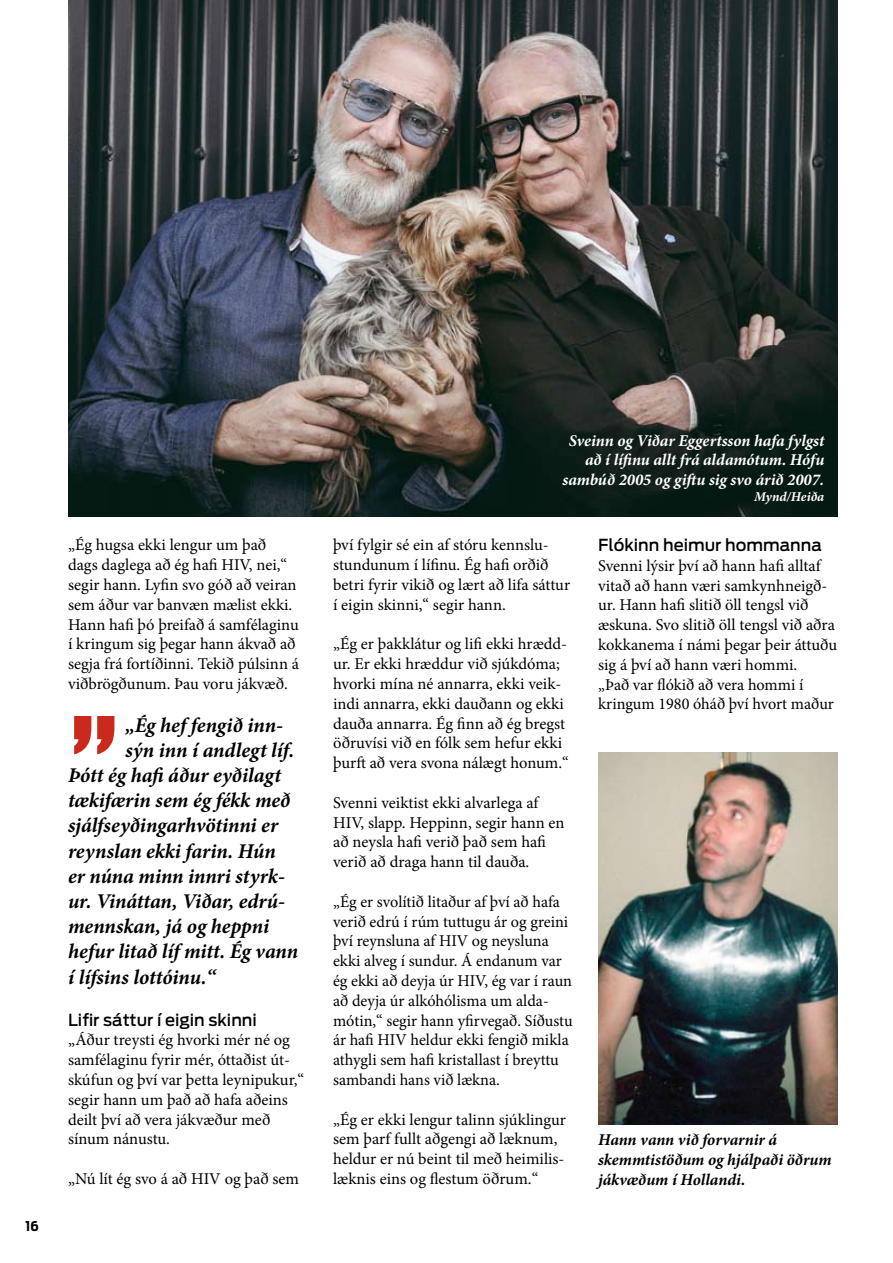
<style>
.page{position:relative;width:893px;height:1263px;background:#fff}
.page>*{position:absolute;margin:0;border:0;box-sizing:border-box;transform-origin:0 0}
.t1{font:150px "Impact";color:#ca291d;scale:.87 1}
.t2{font:italic 700 21px "Minion Pro";letter-spacing:-.005em;color:#000}
.t3{font:16.5px/19.8px "Minion Pro";color:#000}
.t4{font:italic 700 16.5px/19.8px "Minion Pro";letter-spacing:-.005em;color:#fff;text-align:right}
.t5{font:italic 700 16.5px/19.8px "Minion Pro";letter-spacing:-.005em;color:#000}
.t6{font:500 16.5px "Antenna";color:#000}
.t7{font:italic 700 13.5px "Minion Pro";color:#fff}
.t8{font:700 13.5px "Antenna Cond";color:#000}
</style>
<div class="page">
<img style="left:68px;top:0;width:770px;height:517px">
<img style="left:598px;top:753px;width:240px;height:371px">
<p class="t8" style="left:26px;top:1218px;width:15px">16</p>
<p class="t3" style="left:68px;top:535px;width:232px">„Ég hugsa ekki lengur um það dags daglega að ég hafi HIV, nei,“ segir hann. Lyfin svo góð að veiran sem áður var banvæn mælist ekki.<br>Hann hafi þó þreifað á samfélaginu í kringum sig þegar hann ákvað að segja frá fortíðinni. Tekið púlsinn á viðbrögðunum. Þau voru jákvæð.</p>
<p class="t2" style="left:125px;top:710px;width:159px">„Ég hef fengið inn-</p>
<p class="t2" style="left:125px;top:735px;width:170px">sýn inn í andlegt líf.</p>
<p class="t2" style="left:68px;top:760px;width:214px">Þótt ég hafi áður eyðilagt</p>
<p class="t2" style="left:68px;top:785px;width:224px">tækifærin sem ég fékk með</p>
<p class="t2" style="left:68px;top:811px;width:212px">sjálfseyðingarhvötinni er</p>
<p class="t2" style="left:68px;top:836px;width:209px">reynslan ekki farin. Hún</p>
<p class="t2" style="left:68px;top:861px;width:219px">er núna minn innri styrk-</p>
<p class="t2" style="left:68px;top:886px;width:219px">ur. Vináttan, Viðar, edrú-</p>
<p class="t2" style="left:68px;top:911px;width:203px">mennskan, já og heppni</p>
<p class="t2" style="left:68px;top:937px;width:232px">hefur litað líf mitt. Ég vann</p>
<p class="t2" style="left:68px;top:962px;width:150px">í lífsins lottóinu.“</p>
<h1 class="t1" style="left:72px;top:564px;width:53px">„</h1>
<p class="t6" style="left:68px;top:1010px;width:190px">Lifir sáttur í eigin skinni</p>
<p class="t3" style="left:68px;top:1030px;width:238px">„Áður treysti ég hvorki mér né og samfélaginu fyrir mér, óttaðist út&shy;skúfun og því var þetta leynipukur,“ segir hann um það að hafa aðeins deilt því að vera jákvæður með sínum nánustu.</p>
<p class="t3" style="left:68px;top:1169px;width:233px">„Nú lít ég svo á að HIV og það sem</p>
<p class="t4" style="left:562px;top:430px;width:263px">Sveinn og Viðar Eggertsson hafa fylgst að í lífinu allt frá aldamótum. Hófu sambúð 2005 og giftu sig svo árið 2007.</p>
<p class="t7" style="left:754px;top:487px;width:72px">Mynd/Heiða</p>
<p class="t3" style="left:333px;top:535px;width:239px">því fylgir sé ein af stóru kennslu&shy;stundunum í lífinu. Ég hafi orðið betri fyrir vikið og lært að lifa sáttur í eigin skinni,“ segir hann.</p>
<p class="t3" style="left:333px;top:634px;width:237px">„Ég er þakklátur og lifi ekki hrædd&shy;ur. Er ekki hræddur við sjúkdóma; hvorki mína né annarra, ekki veik&shy;indi annarra, ekki dauðann og ekki dauða annarra. Ég finn að ég bregst öðruvísi við en fólk sem hefur ekki þurft að vera svona nálægt honum.“</p>
<p class="t3" style="left:333px;top:793px;width:233px">Svenni veiktist ekki alvarlega af<br>HIV, slapp. Heppinn, segir hann en að neysla hafi verið það sem hafi verið að draga hann til dauða.</p>
<p class="t3" style="left:333px;top:892px;width:241px">„Ég er svolítið litaður af því að hafa verið edrú í rúm tuttugu ár og greini því reynsluna af HIV og neysluna ekki alveg í sundur. Á endanum var ég ekki að deyja úr HIV, ég var í raun að deyja úr alkóhólisma um alda&shy;mótin,“ segir hann yfirvegað. Síðustu ár hafi HIV heldur ekki fengið mikla athygli sem hafi kristallast í breyttu sambandi hans við lækna.</p>
<p class="t3" style="left:333px;top:1109px;width:234px">„Ég er ekki lengur talinn sjúklingur sem þarf fullt aðgengi að læknum, heldur er nú beint til með heimilis&shy;læknis eins og flestum öðrum.“</p>
<p class="t6" style="left:598px;top:535px;width:225px">Flókinn heimur hommanna</p>
<p class="t3" style="left:598px;top:556px;width:241px">Svenni lýsir því að hann hafi alltaf vitað að hann væri samkynhneigð&shy;ur. Hann hafi slitið öll tengsl við æskuna. Svo slitið öll tengsl við aðra kokkanema í námi þegar þeir áttuðu sig á því að hann væri hommi.<br>„Það var flókið að vera hommi í kringum 1980 óháð því hvort maður</p>
<p class="t5" style="left:598px;top:1129px;width:235px">Hann vann við forvarnir á skemmtistöðum og hjálpaði öðrum jákvæðum í Hollandi.</p>
</div>
